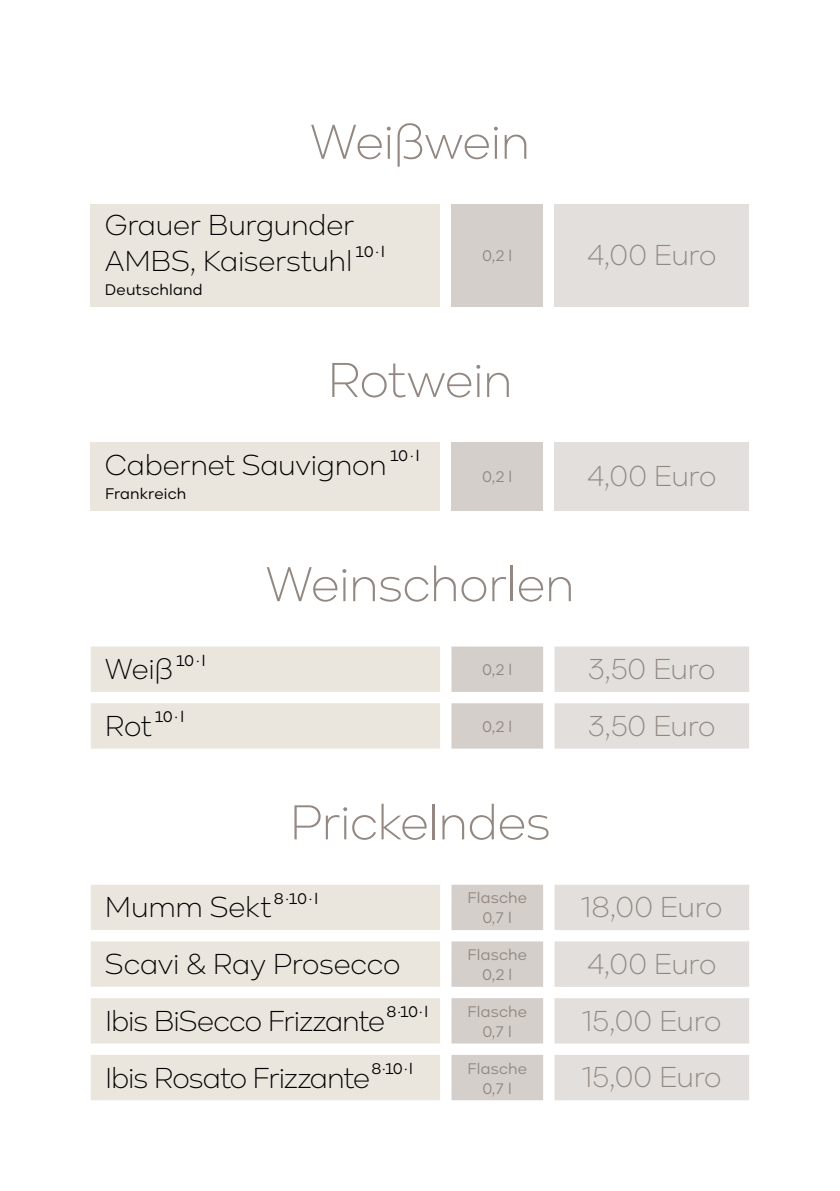
<style>
.page{position:relative;width:840px;height:1191px;background:#fff}
.page>*{position:absolute;margin:0;border:0;box-sizing:border-box;transform-origin:0 0}
.t1{font:300 50.8px "Kinetika";letter-spacing:-.015em;color:#928881}
.t2{font:300 30px/36px "Kinetika";letter-spacing:-.015em;color:#000}
.t3{font:300 30px "Kinetika";letter-spacing:-.015em;color:#928881}
.t4{font:300 30px "Kinetika";letter-spacing:-.035em;color:#000}
.t5{font:16px/20px "Kinetika";letter-spacing:.01em;color:#928881;text-align:center}
.t6{font:16px "Kinetika";letter-spacing:.005em;color:#000}
</style>
<div class="page">
<div style="left:91px;top:204px;width:349px;height:102px;background:#ebe6dd"></div>
<div style="left:451px;top:204px;width:92px;height:102px;background:#d5cfcb"></div>
<div style="left:554px;top:204px;width:194px;height:102px;background:#e3dfdc"></div>
<div style="left:91px;top:442px;width:349px;height:68px;background:#ebe6dd"></div>
<div style="left:451px;top:442px;width:92px;height:68px;background:#d5cfcb"></div>
<div style="left:554px;top:442px;width:194px;height:68px;background:#e3dfdc"></div>
<svg style="left:91px;top:885px;width:349px;height:215px;fill:#ebe6dd"></svg>
<svg style="left:451px;top:884px;width:92px;height:216px"></svg>
<svg style="left:554px;top:885px;width:194px;height:215px;fill:#e3dfdc"></svg>
<svg style="left:91px;top:646px;width:349px;height:102px"></svg>
<svg style="left:451px;top:646px;width:92px;height:102px"></svg>
<svg style="left:554px;top:646px;width:194px;height:102px"></svg>
<h1 class="t1" style="left:309px;top:114px;width:222px">Weißwein</h1>
<p class="t2" style="left:105px;top:207px;width:250px">Grauer Burgunder<br>AMBS, Kaiserstuhl</p>
<p class="t6" style="left:355px;top:242px;width:31px">10 · l</p>
<p class="t6" style="left:105px;top:280px;width:99px">Deutschland</p>
<p class="t5" style="left:482px;top:246px;width:31px">0,2 l</p>
<p class="t3" style="left:587px;top:238px;width:130px">4,00 Euro</p>
<h1 class="t1" style="left:327px;top:352px;width:187px">Rotwein</h1>
<p class="t2" style="left:105px;top:447px;width:283px">Cabernet Sauvignon</p>
<p class="t6" style="left:389px;top:447px;width:31px">10 · l</p>
<p class="t6" style="left:105px;top:484px;width:83px">Frankreich</p>
<p class="t5" style="left:482px;top:467px;width:31px">0,2 l</p>
<p class="t3" style="left:587px;top:459px;width:130px">4,00 Euro</p>
<p class="t2" style="left:105px;top:651px;width:69px">Weiß</p>
<p class="t6" style="left:176px;top:651px;width:31px">10 · l</p>
<p class="t2" style="left:105px;top:708px;width:48px">Rot</p>
<p class="t6" style="left:154px;top:708px;width:31px">10 · l</p>
<h1 class="t1" style="left:265px;top:556px;width:311px">Weinschorlen</h1>
<p class="t5" style="left:482px;top:660px;width:31px">0,2 l</p>
<p class="t3" style="left:588px;top:652px;width:129px">3,50 Euro</p>
<p class="t5" style="left:482px;top:716px;width:31px">0,2 l</p>
<p class="t3" style="left:588px;top:709px;width:129px">3,50 Euro</p>
<h1 class="t1" style="left:289px;top:794px;width:262px">Prickelndes</h1>
<p class="t2" style="left:105px;top:889px;width:168px">Mumm Sekt</p>
<p class="t6" style="left:274px;top:889px;width:45px">8 ·10 · l</p>
<p class="t5" style="left:467px;top:888px;width:61px">Flasche<br>0,7 l</p>
<p class="t3" style="left:581px;top:890px;width:142px">18,00 Euro</p>
<p class="t2" style="left:105px;top:946px;width:297px">Scavi &amp; Ray Prosecco</p>
<p class="t5" style="left:467px;top:944px;width:61px">Flasche<br>0,2 l</p>
<p class="t3" style="left:587px;top:947px;width:130px">4,00 Euro</p>
<p class="t4" style="left:105px;top:1004px;width:281px">Ibis BiSecco Frizzante</p>
<p class="t6" style="left:386px;top:1002px;width:43px">8 ·10 · l</p>
<p class="t5" style="left:467px;top:1001px;width:61px">Flasche<br>0,7 l</p>
<p class="t3" style="left:582px;top:1004px;width:141px">15,00 Euro</p>
<p class="t4" style="left:105px;top:1060px;width:266px">Ibis Rosato Frizzante</p>
<p class="t6" style="left:371px;top:1059px;width:43px">8 ·10 · l</p>
<p class="t5" style="left:467px;top:1058px;width:61px">Flasche<br>0,7 l</p>
<p class="t3" style="left:582px;top:1060px;width:141px">15,00 Euro</p>
</div>
